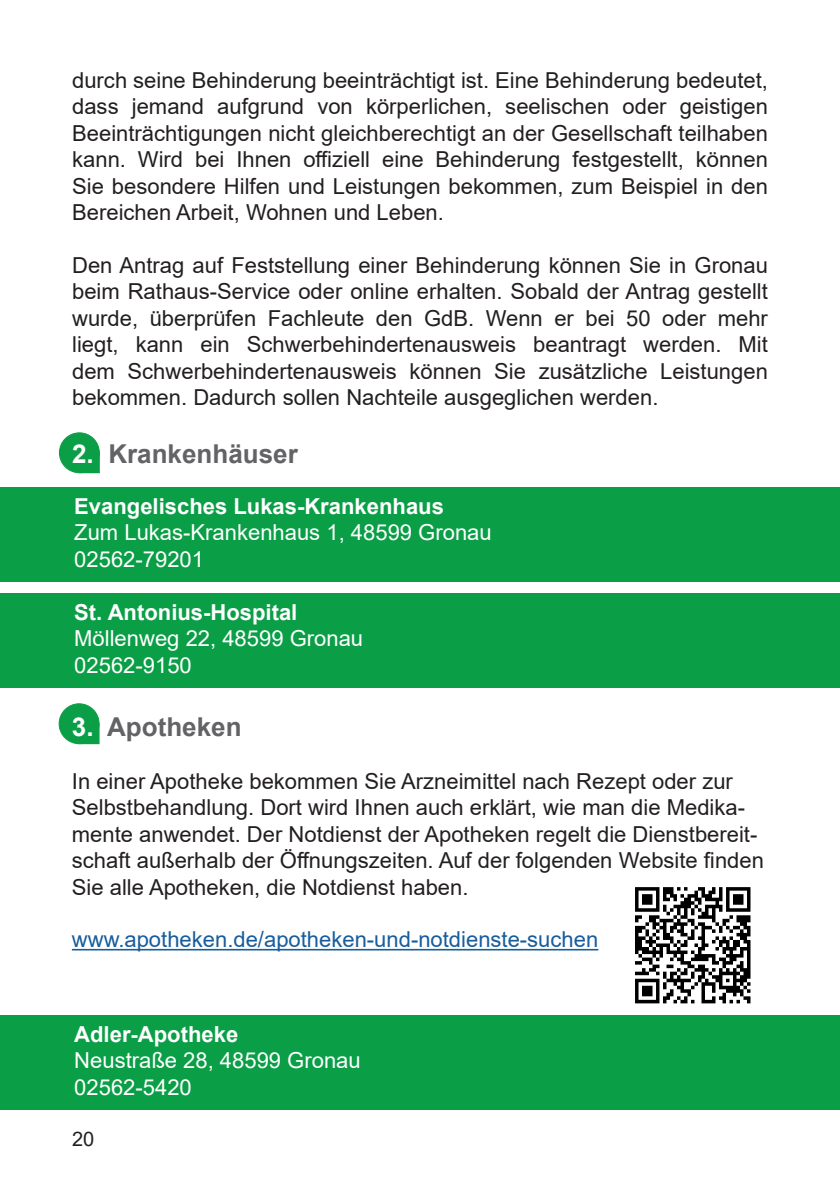
<style>
.page{position:relative;width:840px;height:1191px;background:#fff}
.page>*{position:absolute;margin:0;border:0;box-sizing:border-box;transform-origin:0 0}
.Überschrift_grau{font:700 26px "Arial";color:#636366}
.Fließtext_11_pt{font:22px/26.4px "Arial";color:#231f20;text-align:justify}
.Überschrift_grau-2{font:22px/26.4px "Arial";color:#231f20}
.Fließtext_11_pt-2{font:22px "Arial";color:#fff}
.Fließtext_11_pt-3{font:700 22px "Arial";color:#fff}
.Überschrift_grau-3{font:22px "Arial";color:#175d9e}
.t1{font:20px "Arial";color:#231f20}
.s1{color:#fff}
</style>
<div class="page">
<img style="left:635px;top:887px;width:116px;height:117px">
<div style="left:59px;top:704px;width:40px;height:39px;background:#0a9f46;border-radius:50%"></div>
<div style="left:59px;top:704px;width:40px;height:39px;border:1px solid #0a9f46;border-radius:50%"></div>
<div style="left:79px;top:723px;width:20px;height:20px;background:#0a9f46"></div>
<div style="left:59px;top:433px;width:40px;height:40px;background:#0a9f46;border-radius:50%"></div>
<div style="left:59px;top:433px;width:40px;height:40px;border:1px solid #0a9f46;border-radius:50%"></div>
<div style="left:79px;top:453px;width:20px;height:20px;background:#0a9f46"></div>
<div style="left:0;top:592px;width:839px;height:95px;background:#0a9f46"></div>
<div style="left:0;top:487px;width:839px;height:95px;background:#0a9f46"></div>
<hr style="left:72px;top:949px;width:526px;height:1px;background:#175d9e">
<div style="left:0;top:1015px;width:839px;height:95px;background:#0a9f46"></div>
<p class="Fließtext_11_pt" style="left:72px;top:67px;width:697px">durch seine Behinderung beeinträchtigt ist. Eine Behinderung bedeutet, dass jemand aufgrund von körperlichen, seelischen oder geistigen Beeinträchtigungen nicht gleichberechtigt an der Gesellschaft teilhaben kann. Wird bei Ihnen offiziell eine Behinderung festgestellt, können Sie besondere Hilfen und Leistungen bekommen, zum Beispiel in den Bereichen Arbeit, Wohnen und Leben.</p>
<p class="Fließtext_11_pt" style="left:72px;top:252px;width:697px">Den Antrag auf Feststellung einer Behinderung können Sie in Gronau beim Rathaus-Service oder online erhalten. Sobald der Antrag gestellt wurde, überprüfen Fachleute den GdB. Wenn er bei 50 oder mehr liegt, kann ein Schwerbehindertenausweis beantragt werden. Mit dem Schwerbehindertenausweis können Sie zusätzliche Leistungen bekommen. Dadurch sollen Nachteile ausgeglichen werden.</p>
<p class="Überschrift_grau" style="left:72px;top:435px;width:227px"><span class="s1">2.</span> Krankenhäuser</p>
<p class="Fließtext_11_pt-3" style="left:74px;top:490px;width:371px">Evangelisches Lukas-Krankenhaus</p>
<p class="Fließtext_11_pt-2" style="left:74px;top:517px;width:418px">Zum Lukas-Krankenhaus 1, 48599 Gronau</p>
<p class="Fließtext_11_pt-2" style="left:74px;top:544px;width:131px">02562-79201</p>
<p class="Fließtext_11_pt-3" style="left:74px;top:596px;width:224px">St. Antonius-Hospital</p>
<p class="Fließtext_11_pt-2" style="left:74px;top:623px;width:290px">Möllenweg 22, 48599 Gronau</p>
<p class="Fließtext_11_pt-2" style="left:74px;top:649px;width:119px">02562-9150</p>
<p class="Überschrift_grau" style="left:72px;top:708px;width:171px"><span class="s1">3.</span> Apotheken</p>
<p class="Überschrift_grau-2" style="left:72px;top:768px;width:693px">In einer Apotheke bekommen Sie Arzneimittel nach Rezept oder zur Selbstbehandlung. Dort wird Ihnen auch erklärt, wie man die Medika&shy;mente anwendet. Der Notdienst der Apotheken regelt die Dienstbereit&shy;schaft außerhalb der Öffnungszeiten. Auf der folgenden Website finden Sie alle Apotheken, die Notdienst haben.</p>
<p class="Überschrift_grau-3" style="left:72px;top:924px;width:527px">www.apotheken.de/apotheken-und-notdienste-suchen</p>
<p class="Fließtext_11_pt-3" style="left:74px;top:1018px;width:165px">Adler-Apotheke</p>
<p class="Fließtext_11_pt-2" style="left:74px;top:1045px;width:288px">Neustraße 28, 48599 Gronau</p>
<p class="Fließtext_11_pt-2" style="left:74px;top:1071px;width:119px">02562-5420</p>
<p class="t1" style="left:72px;top:1125px;width:24px">20</p>
</div>
